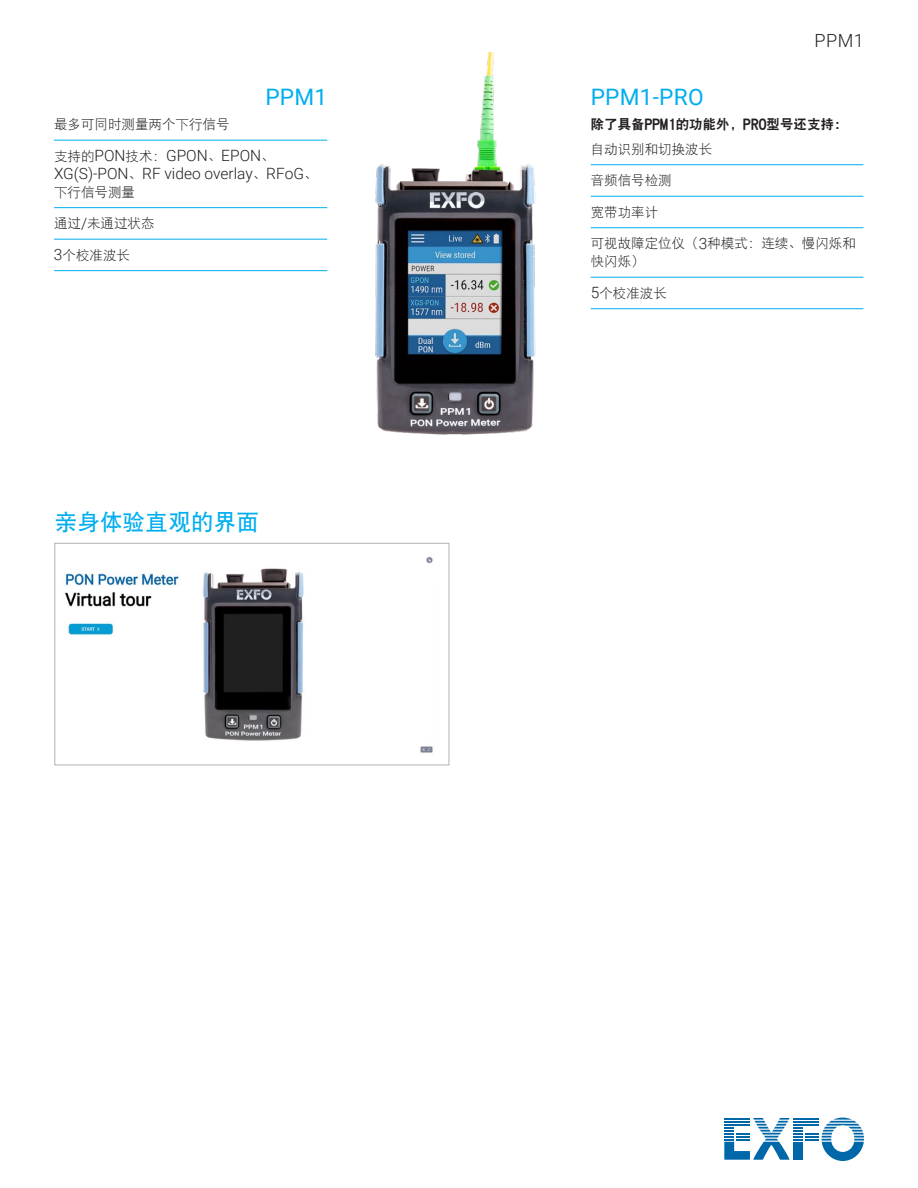
<style>
.page{position:relative;width:918px;height:1188px;background:#fff}
.page>*{position:absolute;margin:0;border:0;box-sizing:border-box;transform-origin:0 0}
.t1{font:22.65px "Roboto";letter-spacing:.01em;color:#00aeef}
.t2{font:22.5px "DF Hei W7";letter-spacing:.01em;color:#00aeef}
.t3{font:300 18.15px "Roboto";color:#231f20}
.t4{font:300 15.6px/18px "Roboto";color:#231f20}
.t5{font:13.5px/18px "DF Hei W3";color:#231f20}
.t6{font:13.5px "DF Hei W9";color:#231f20}
.s1{font-family:"DF Hei W3";font-weight:400;font-size:13.5px}
.s2{font-family:"Roboto";font-weight:300;font-size:15.6px}
.s3{font-size:15.6px}
</style>
<div class="page">
<svg style="left:724px;top:1118px;width:140px;height:43px"></svg>
<hr style="left:724px;top:1124px;width:26px;height:2px;background:#0068a9">
<img style="left:375px;top:52px;width:161px;height:383px">
<hr style="left:54px;top:140px;width:273px;height:1px;background:#00aeef">
<hr style="left:54px;top:207px;width:273px;height:1px;background:#00aeef">
<hr style="left:54px;top:239px;width:273px;height:1px;background:#00aeef">
<hr style="left:54px;top:270px;width:273px;height:1px;background:#00aeef">
<hr style="left:591px;top:164px;width:272px;height:1px;background:#00aeef">
<hr style="left:591px;top:196px;width:272px;height:1px;background:#00aeef">
<hr style="left:591px;top:227px;width:272px;height:1px;background:#00aeef">
<hr style="left:591px;top:277px;width:272px;height:1px;background:#00aeef">
<hr style="left:591px;top:308px;width:272px;height:1px;background:#00aeef">
<img style="left:64px;top:557px;width:369px;height:196px">
<div style="left:54px;top:543px;width:395px;height:222px;border:1px solid #b2b3b7"></div>
<h1 class="t1" style="left:265px;top:81px;width:63px">PPM1</h1>
<p class="t5" style="left:54px;top:115px;width:177px">最多可同时测量两个下行信号</p>
<p class="t4" style="left:54px;top:146px;width:265px"><span class="s1">支持的</span>PON<span class="s1">技术：</span>GPON<span class="s1">、</span>EPON<span class="s1">、<br></span>XG(S)-PON<span class="s1">、</span>RF video overlay<span class="s1">、</span>RFoG<span class="s1">、</span></p>
<p class="t5" style="left:54px;top:183px;width:82px">下行信号测量</p>
<p class="t5" style="left:54px;top:214px;width:102px">通过<span class="s2">/</span>未通过状态</p>
<p class="t5" style="left:54px;top:246px;width:78px"><span class="s2">3</span>个校准波长</p>
<h2 class="t2" style="left:55px;top:510px;width:206px">亲身体验直观的界面</h2>
<h1 class="t1" style="left:591px;top:81px;width:114px">PPM1-PRO</h1>
<h3 class="t3" style="left:815px;top:28px;width:51px">PPM1</h3>
<p class="t6" style="left:591px;top:117px;width:258px">除了具备<span class="s3">PPM1</span>的功能外，<span class="s3">PRO</span>型号还支持：</p>
<p class="t5" style="left:591px;top:140px;width:123px">自动识别和切换波长</p>
<p class="t5" style="left:591px;top:171px;width:82px">音频信号检测</p>
<p class="t5" style="left:591px;top:203px;width:69px">宽带功率计</p>
<p class="t5" style="left:591px;top:234px;width:267px">可视故障定位仪（<span class="s2">3</span>种模式：连续、慢闪烁和快闪烁）</p>
<p class="t5" style="left:591px;top:284px;width:78px"><span class="s2">5</span>个校准波长</p>
</div>
